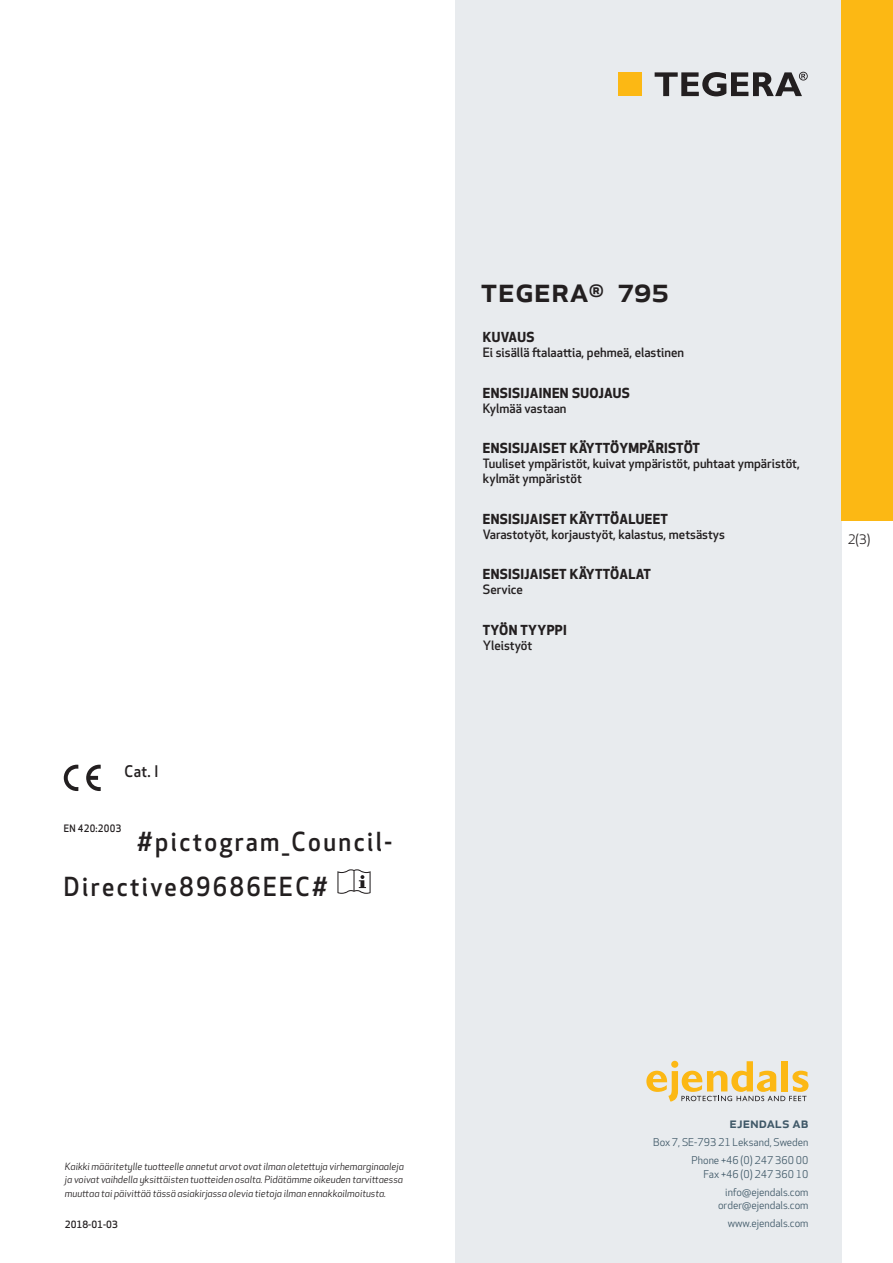
<style>
.page{position:relative;width:893px;height:1263px;background:#fff}
.page>*{position:absolute;margin:0;border:0;box-sizing:border-box;transform-origin:0 0}
.prodname{font:500 34.5px "Apex New";color:#231f20}
.PictogramSpacing_Glo{font:500 25.65px/45px "Apex New";letter-spacing:.1em;color:#231f20;scale:.95 1}
.Artikel{font:500 15.6px "Apex New";color:#231f20;scale:.95 1}
.t1{font:500 15px "Apex New";color:#405968}
.Funktion_body{font:700 13.5px "Apex New";letter-spacing:.025em;color:#231f20}
.t2{font:12.75px "Apex New";color:#231f20}
.Funktion_body-2{font:500 12.6px/15px "Apex New";color:#231f20}
.t3{font:10.5px/18px "Apex New";color:#405968;text-align:right}
.t4{font:500 10.05px "Apex New";letter-spacing:.025em;color:#231f20;scale:.95 1}
.t5{font:italic 9.75px/13.5px "Apex New";color:#231f20;text-align:justify}
.Sidfot_datum{font:500 9.75px "Apex New";color:#231f20}
</style>
<div class="page">
<div style="left:455px;top:0;width:387px;height:1263px;background:#e8ebee"></div>
<svg style="left:646px;top:1061px;width:162px;height:40px"></svg>
<div style="left:842px;top:0;width:51px;height:520px;background:#fcb814"></div>
<div style="left:618px;top:72px;width:24px;height:24px;background:#fcb814"></div>
<svg style="left:655px;top:72px;width:153px;height:24px"></svg>
<svg style="left:86px;top:765px;width:15px;height:26px"></svg>
<svg style="left:64px;top:765px;width:14px;height:26px"></svg>
<svg style="left:337px;top:869px;width:34px;height:25px"></svg>
<p class="Artikel" style="left:125px;top:761px;width:37px">Cat. I</p>
<p class="t4" style="left:64px;top:821px;width:62px">EN 420:2003</p>
<p class="PictogramSpacing_Glo" style="left:64px;top:818px;width:347px;text-indent:73px">#pictogram_Council-<br>Directive89686EEC#</p>
<p class="prodname" style="left:480px;top:266px;width:190px">TEGERA<sup>®</sup> 795</p>
<p class="Funktion_body" style="left:483px;top:327px;width:53px">KUVAUS</p>
<p class="Funktion_body-2" style="left:483px;top:345px;width:203px">Ei sisällä ftalaattia, pehmeä, elastinen</p>
<p class="Funktion_body" style="left:483px;top:383px;width:149px">ENSISIJAINEN SUOJAUS</p>
<p class="Funktion_body-2" style="left:483px;top:400px;width:85px">Kylmää vastaan</p>
<p class="Funktion_body" style="left:483px;top:438px;width:219px">ENSISIJAISET KÄYTTÖYMPÄRISTÖT</p>
<p class="Funktion_body-2" style="left:483px;top:456px;width:318px">Tuuliset ympäristöt, kuivat ympäristöt, puhtaat ympäristöt, kylmät ympäristöt</p>
<p class="Funktion_body" style="left:483px;top:509px;width:187px">ENSISIJAISET KÄYTTÖALUEET</p>
<p class="Funktion_body-2" style="left:483px;top:526px;width:244px">Varastotyöt, korjaustyöt, kalastus, metsästys</p>
<p class="Funktion_body" style="left:483px;top:565px;width:170px">ENSISIJAISET KÄYTTÖALAT</p>
<p class="Funktion_body-2" style="left:483px;top:582px;width:42px">Service</p>
<p class="Funktion_body" style="left:483px;top:620px;width:85px">TYÖN TYYPPI</p>
<p class="Funktion_body-2" style="left:483px;top:638px;width:51px">Yleistyöt</p>
<p class="t2" style="left:848px;top:531px;width:24px">2(3)</p>
<p class="t5" style="left:65px;top:1159px;width:340px">Kaikki määritetylle tuotteelle annetut arvot ovat ilman oletettuja virhemarginaaleja ja voivat vaihdella yksittäisten tuotteiden osalta. Pidätämme oikeuden tarvittaessa muuttaa tai päivittää tässä asiakirjassa olevia tietoja ilman ennakkoilmoitusta.</p>
<p class="Sidfot_datum" style="left:65px;top:1218px;width:54px">2018-01-03</p>
<h3 class="t1" style="left:729px;top:1113px;width:80px">ejendals ab</h3>
<p class="t3" style="left:653px;top:1133px;width:157px">Box 7, SE-793 21 Leksand, Sweden<br>Phone +46 (0) 247 360 00</p>
<p class="t3" style="left:703px;top:1165px;width:107px">Fax +46 (0) 247 360 10 info@ejendals.com</p>
<p class="t3" style="left:718px;top:1196px;width:92px">order@ejendals.com</p>
<p class="t3" style="left:728px;top:1215px;width:82px">www.ejendals.com</p>
</div>
